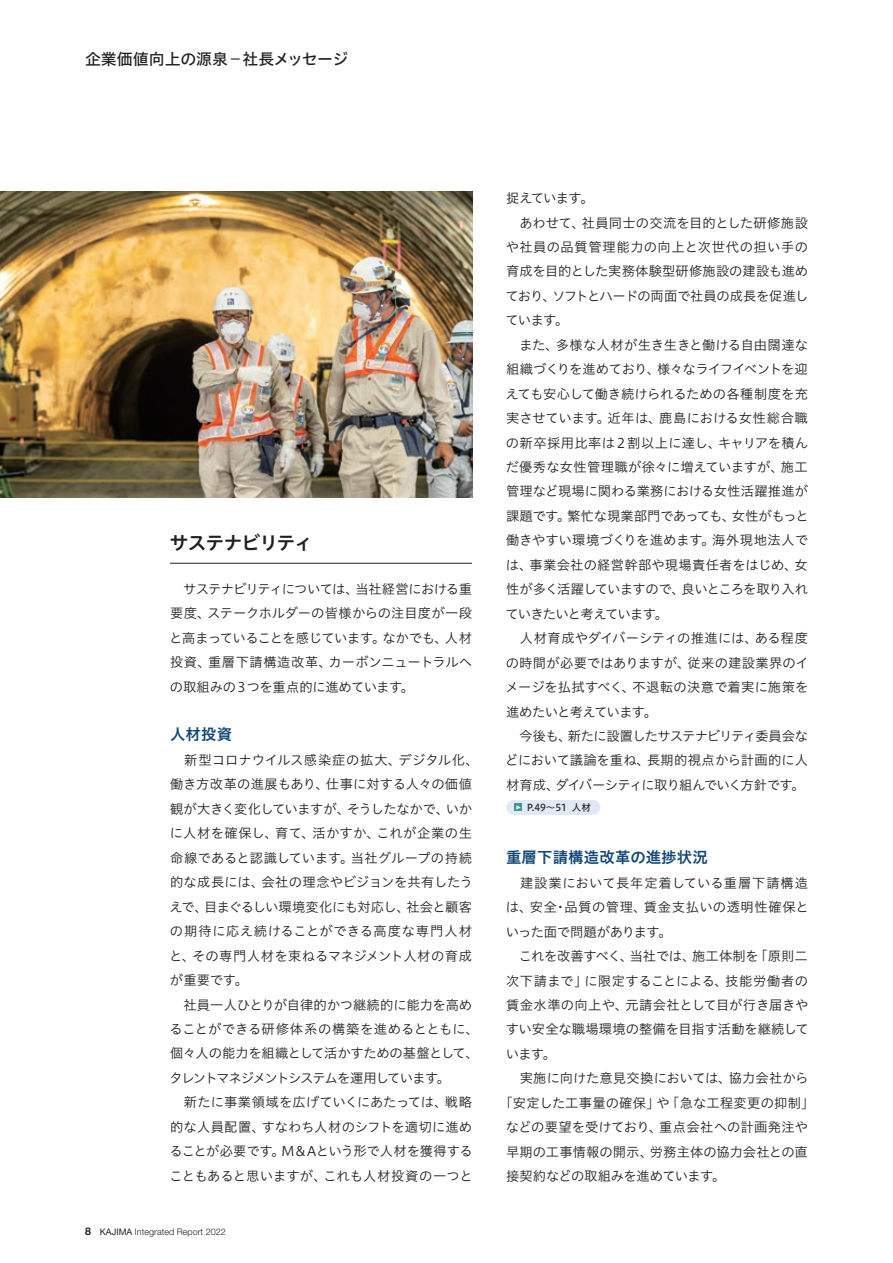
<style>
.page{position:relative;width:893px;height:1263px;background:#fff}
.page>*{position:absolute;margin:0;border:0;box-sizing:border-box;transform-origin:0 0}
.t1{font:19.2px "Hiragino UD Sans Std W6";letter-spacing:-.065em;color:#231f20}
.t2{font:15.9px "Hiragino UD Sans Std W5";letter-spacing:-.005em;color:#231f20}
.t3{font:15.45px "Hiragino UD Sans Std W6";letter-spacing:.01em;color:#114676}
.t4{font:13.35px/24.5px "Hiragino UD Sans Std W3";letter-spacing:-.005em;color:#231f20}
.t5{font:13.35px "Hiragino UD Sans Std W3";letter-spacing:.05em;color:#231f20}
.t6{font:13.35px "Hiragino UD Sans Std W3";letter-spacing:.02em;color:#231f20}
.t7{font:13.35px "Hiragino UD Sans Std W3";letter-spacing:.015em;color:#231f20}
.t8{font:13.35px "Hiragino UD Sans Std W3";letter-spacing:.045em;color:#231f20}
.t9{font:13.35px "Hiragino UD Sans Std W3";letter-spacing:-.025em;color:#231f20}
.t10{font:9.6px "Hiragino UD Sans Std N W5";color:#231f20}
.t11{font:300 9px "Helvetica Neue LT Std";color:#231f20}
.s1{font-weight:700;font-size:10.65px}
.s2{font-weight:400}
</style>
<div class="page">
<div style="left:506px;top:800px;width:94px;height:15px;background:#e1e9f6;border-radius:7px"></div>
<hr style="left:170px;top:563px;width:302px;height:1px;background:#231f20">
<svg style="left:514px;top:804px;width:8px;height:7px"></svg>
<svg style="left:516px;top:805px;width:5px;height:4px"></svg>
<img style="left:0;top:191px;width:472px;height:306px">
<p class="t2" style="left:85px;top:47px;width:265px">企業価値向上の源泉－社長メッセージ</p>
<h1 class="t1" style="left:170px;top:528px;width:145px">サステナビリティ</h1>
<p class="t4" style="left:169px;top:576px;width:304px;text-align:justify">　サステナビリティについては、当社経営における重要度、ステークホルダーの皆様からの注目度が一段と高まっていることを感じています。なかでも、人材投資、重層下請構造改革、カーボンニュートラルへの取組みの３つを重点的に進めています。</p>
<p class="t3" style="left:170px;top:723px;width:64px">人材投資</p>
<p class="t4" style="left:169px;top:747px;width:311px">　新型コロナウイルス感染症の拡大、デジタル化、働き方改革の進展もあり、仕事に対する人々の価値観が大きく変化していますが、そうしたなかで、いかに人材を確保し、育て、活かすか、これが企業の生命線であると認識しています。当社グループの持続的な成長には、会社の理念やビジョンを共有したうえで、目まぐるしい環境変化にも対応し、社会と顧客の期待に応え続けることができる高度な専門人材と、その専門人材を束ねるマネジメント人材の育成が重要です。<br>　社員一人ひとりが自律的かつ継続的に能力を高めることができる研修体系の構築を進めるとともに、個々人の能力を組織として活かすための基盤として、タレントマネジメントシステムを運用しています。<br>　新たに事業領域を広げていくにあたっては、戦略的な人員配置、すなわち人材のシフトを適切に進めることが必要です。M＆Aという形で人材を獲得することもあると思いますが、これも人材投資の一つと</p>
<p class="t11" style="left:85px;top:1226px;width:142px"><span class="s1">8</span> <span class="s2">KAJIMA</span> Integrated Report 2022</p>
<p class="t4" style="left:505px;top:185px;width:305px">捉えています。<br>　あわせて、社員同士の交流を目的とした研修施設や社員の品質管理能力の向上と次世代の担い手の育成を目的とした実務体験型研修施設の建設も進めており、ソフトとハードの両面で社員の成長を促進しています。<br>　また、多様な人材が生き生きと働ける自由闊達な組織づくりを進めており、様々なライフイベントを迎えても安心して働き続けられるための各種制度を充実させています。近年は、鹿島における女性総合職の新卒採用比率は２割以上に達し、キャリアを積んだ優秀な女性管理職が徐々に増えていますが、施工管理など現場に関わる業務における女性活躍推進が課題です。繁忙な現業部門であっても、女性がもっと働きやすい環境づくりを進めます。海外現地法人では、事業会社の経営幹部や現場責任者をはじめ、女性が多く活躍していますので、良いところを取り入れていきたいと考えています。<br>　人材育成やダイバーシティの推進には、ある程度の時間が必要ではありますが、従来の建設業界のイメージを払拭すべく、不退転の決意で着実に施策を進めたいと考えています。<br>　今後も、新たに設置したサステナビリティ委員会などにおいて議論を重ね、長期的視点から計画的に人材育成、ダイバーシティに取り組んでいく方針です。</p>
<p class="t10" style="left:527px;top:800px;width:66px">P.49～51 人材</p>
<p class="t3" style="left:506px;top:845px;width:219px">重層下請構造改革の進捗状況　</p>
<p class="t8" style="left:506px;top:872px;width:303px">　建設業において長年定着している重層下請構造</p>
<p class="t5" style="left:506px;top:897px;width:304px">は、安全・品質の管理、賃金支払いの透明性確保と</p>
<p class="t9" style="left:506px;top:921px;width:167px">いった面で問題があります。</p>
<p class="t4" style="left:506px;top:943px;width:303px">　これを改善すべく、当社では、施工体制を「原則二</p>
<p class="t6" style="left:506px;top:970px;width:304px">次下請まで」に限定することによる、技能労働者の</p>
<p class="t7" style="left:506px;top:995px;width:304px">賃金水準の向上や、元請会社として目が行き届きや</p>
<p class="t4" style="left:506px;top:1016px;width:304px">すい安全な職場環境の整備を目指す活動を継続して</p>
<p class="t4" style="left:506px;top:1041px;width:52px">います。</p>
<p class="t4" style="left:506px;top:1065px;width:304px">　実施に向けた意見交換においては、協力会社から</p>
<p class="t4" style="left:499px;top:1090px;width:317px">「安定した工事量の確保」や「急な工程変更の抑制」</p>
<p class="t4" style="left:506px;top:1114px;width:304px">などの要望を受けており、重点会社への計画発注や</p>
<p class="t4" style="left:506px;top:1139px;width:303px">早期の工事情報の開示、労務主体の協力会社との直</p>
<p class="t4" style="left:506px;top:1163px;width:221px">接契約などの取組みを進めています。</p>
</div>
